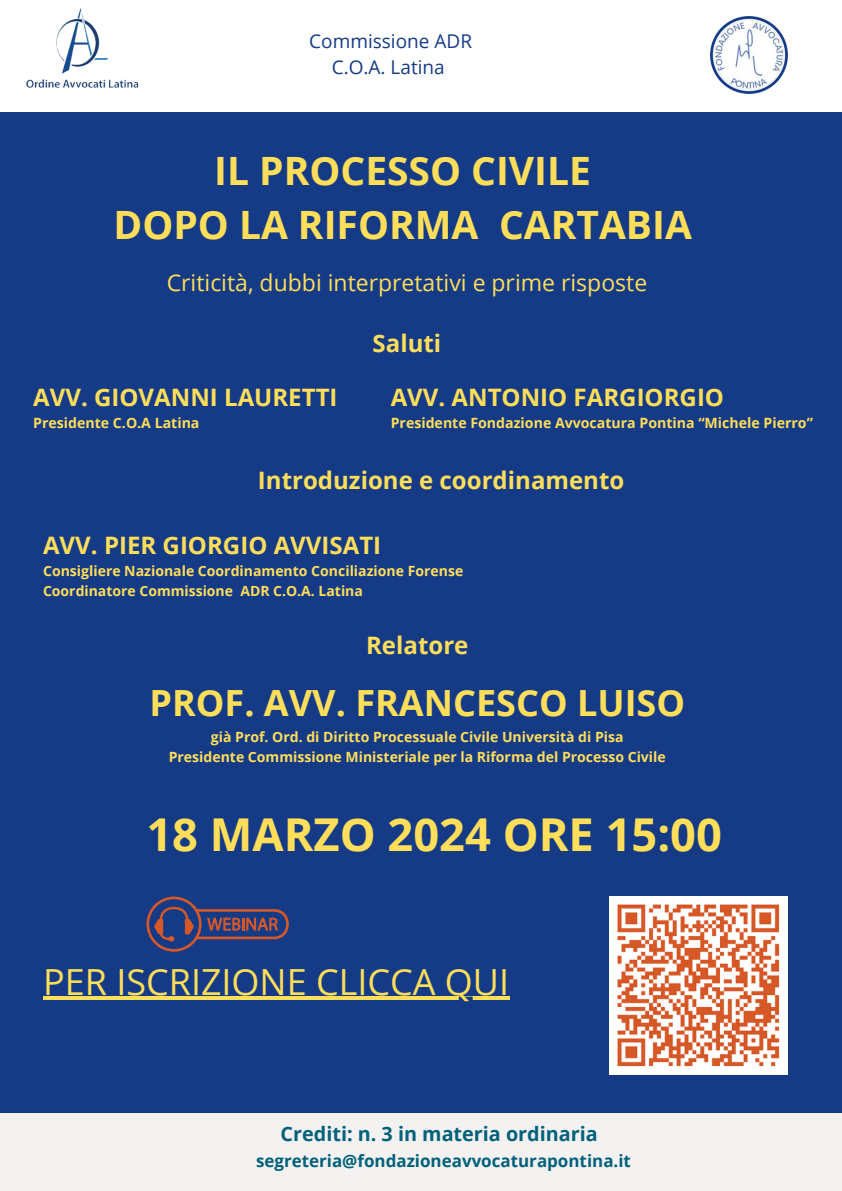
<style>
.page{position:relative;width:842px;height:1191px;background:#fff}
.page>*{position:absolute;margin:0;border:0;box-sizing:border-box;transform-origin:0 0}
.t1{font:700 45.2px "Open Sans";color:#ffde59}
.t2{font:700 39px/54px "Open Sans";color:#ffde59;text-align:center}
.t3{font:700 36px "Open Sans";color:#ffde59}
.t4{font:36px "Open Sans";color:#ffde59}
.t5{font:700 24px "Open Sans";color:#ffde59}
.t6{font:23px "Open Sans";color:#ffde59}
.t7{font:700 19.8px "Open Sans";color:#01607a}
.t8{font:19px/26.2px "Open Sans";color:#153b87;text-align:center}
.t9{font:700 17px "Open Sans";color:#01607a}
.t10{font:700 14.1px "Open Sans";color:#ffde59}
.t11{font:700 14px "Open Sans";color:#ffde59}
</style>
<div class="page">
<div style="left:0;top:0;width:842px;height:1190px;background:#153b87"></div>
<div style="left:0;top:0;width:842px;height:112px;background:#fff"></div>
<img style="left:26px;top:8px;width:113px;height:80px">
<div style="left:0;top:1113px;width:842px;height:77px;background:#f4f1f1"></div>
<img style="left:710px;top:16px;width:78px;height:78px">
<svg style="left:146px;top:896px;width:143px;height:55px"></svg>
<img style="left:609px;top:896px;width:178px;height:178px">
<hr style="left:43px;top:996px;width:467px;height:3px;background:#ffde59">
<p class="t8" style="left:309px;top:28px;width:164px">Commissione ADR<br>C.O.A. Latina</p>
<p class="t2" style="left:114px;top:143px;width:580px">IL PROCESSO CIVILE<br>DOPO LA RIFORMA CARTABIA</p>
<p class="t6" style="left:167px;top:266px;width:482px">Criticità, dubbi interpretativi e prime risposte</p>
<h5 class="t5" style="left:33px;top:380px;width:306px">AVV. GIOVANNI LAURETTI</h5>
<h4 class="t10" style="left:33px;top:413px;width:168px">Presidente C.O.A Latina</h4>
<h2 class="t5" style="left:373px;top:326px;width:70px">Saluti</h2>
<p class="t5" style="left:391px;top:380px;width:335px">AVV. ANTONIO FARGIORGIO</p>
<p class="t10" style="left:391px;top:413px;width:424px">Presidente Fondazione Avvocatura Pontina “Michele Pierro”</p>
<p class="t5" style="left:258px;top:464px;width:368px">Introduzione e coordinamento</p>
<p class="t5" style="left:43px;top:528px;width:340px">AVV. PIER GIORGIO AVVISATI</p>
<p class="t11" style="left:43px;top:561px;width:422px">Consigliere Nazionale Coordinamento Conciliazione Forense</p>
<h4 class="t11" style="left:43px;top:580px;width:321px">Coordinatore Commissione ADR C.O.A. Latina</h4>
<p class="t5" style="left:366px;top:628px;width:104px">Relatore</p>
<h1 class="t3" style="left:149px;top:677px;width:537px">PROF. AVV. FRANCESCO LUISO</h1>
<p class="t11" style="left:211px;top:727px;width:414px">già Prof. Ord. di Diritto Processuale Civile Università di Pisa</p>
<h3 class="t11" style="left:169px;top:746px;width:498px">Presidente Commissione Ministeriale per la Riforma del Processo Civile</h3>
<h4 class="t1" style="left:146px;top:802px;width:577px">18 MARZO 2024 ORE 15:00</h4>
<p class="t4" style="left:43px;top:956px;width:467px">PER ISCRIZIONE CLICCA QUI</p>
<p class="t7" style="left:281px;top:1119px;width:319px">Crediti: n. 3 in materia ordinaria</p>
<p class="t9" style="left:256px;top:1148px;width:376px">segreteria@fondazioneavvocaturapontina.it</p>
</div>
